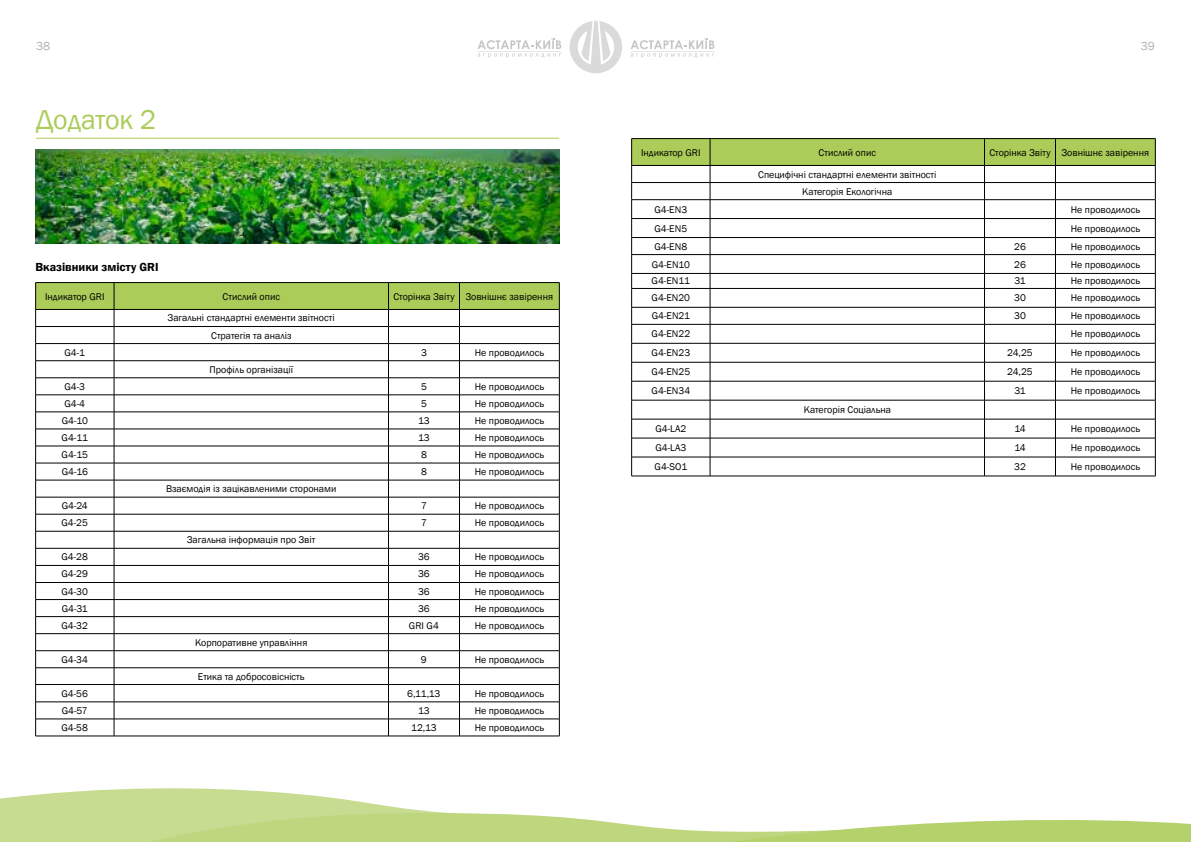
<style>
.page{position:relative;width:1191px;height:842px;background:#fff}
.page>*{position:absolute;margin:0;border:0;box-sizing:border-box;transform-origin:0 0}
.t1{font:28px "Franklin Gothic";color:#abcc58}
.t2{font:600 12px "Franklin Gothic";color:#000}
.t3{font:12px "Franklin Gothic";color:#b3b2b2}
.t4{font:10px/17px "Franklin Gothic";color:#000;text-align:center}
</style>
<div class="page">
<svg style="left:569px;top:21px;width:53px;height:52px"></svg>
<svg style="left:630px;top:38px;width:84px;height:20px"></svg>
<hr style="left:630px;top:51px;width:84px;height:1px;background:#c6c6c6">
<svg style="left:477px;top:38px;width:84px;height:20px"></svg>
<hr style="left:477px;top:51px;width:84px;height:1px;background:#c6c6c6">
<svg style="left:0;top:788px;width:1191px;height:54px"></svg>
<hr style="left:35px;top:282px;width:79px;height:1px;background:#000">
<hr style="left:114px;top:282px;width:274px;height:1px;background:#000">
<hr style="left:388px;top:282px;width:71px;height:1px;background:#000">
<hr style="left:459px;top:282px;width:100px;height:1px;background:#000">
<svg style="left:35px;top:283px;width:525px;height:453px"></svg>
<hr style="left:35px;top:736px;width:79px;height:1px;background:#000">
<hr style="left:114px;top:736px;width:274px;height:1px;background:#000">
<hr style="left:388px;top:736px;width:71px;height:1px;background:#000">
<hr style="left:459px;top:736px;width:100px;height:1px;background:#000">
<hr style="left:631px;top:138px;width:79px;height:1px;background:#000">
<hr style="left:710px;top:138px;width:274px;height:1px;background:#000">
<hr style="left:984px;top:138px;width:71px;height:1px;background:#000">
<hr style="left:1055px;top:138px;width:100px;height:1px;background:#000">
<svg style="left:631px;top:139px;width:525px;height:337px"></svg>
<hr style="left:631px;top:476px;width:79px;height:1px;background:#000">
<hr style="left:710px;top:476px;width:274px;height:1px;background:#000">
<hr style="left:984px;top:476px;width:71px;height:1px;background:#000">
<hr style="left:1055px;top:476px;width:100px;height:1px;background:#000">
<hr style="left:36px;top:138px;width:523px;height:1px;background:#abcc58">
<img style="left:36px;top:149px;width:523px;height:95px">
<p class="t3" style="left:36px;top:38px;width:16px">38</p>
<p class="t3" style="left:1140px;top:38px;width:16px">39</p>
<h1 class="t1" style="left:36px;top:102px;width:122px">Додаток 2</h1>
<p class="t2" style="left:35px;top:259px;width:124px">Вказівники змісту GRI</p>
<p class="t4" style="left:45px;top:288px;width:61px">Індикатор GRI</p>
<p class="t4" style="left:222px;top:288px;width:59px">Стислий опис</p>
<p class="t4" style="left:393px;top:288px;width:161px">Cторінка Звіту Зовнішнє завірення</p>
<p class="t4" style="left:168px;top:310px;width:168px">Загальні стандартні елементи звітності<br>Стратегія та аналіз</p>
<p class="t4" style="left:64px;top:344px;width:22px">G4-1</p>
<p class="t4" style="left:421px;top:344px;width:7px">3</p>
<p class="t4" style="left:475px;top:344px;width:71px">Не проводилось</p>
<p class="t4" style="left:209px;top:361px;width:85px">Профіль організації</p>
<p class="t4" style="left:64px;top:378px;width:22px">G4-3</p>
<p class="t4" style="left:421px;top:378px;width:7px">5</p>
<p class="t4" style="left:475px;top:378px;width:71px">Не проводилось</p>
<p class="t4" style="left:64px;top:395px;width:22px">G4-4</p>
<p class="t4" style="left:421px;top:395px;width:7px">5</p>
<p class="t4" style="left:475px;top:395px;width:71px">Не проводилось</p>
<p class="t4" style="left:62px;top:412px;width:28px">G4-10</p>
<p class="t4" style="left:418px;top:412px;width:13px">13</p>
<p class="t4" style="left:475px;top:412px;width:71px">Не проводилось</p>
<p class="t4" style="left:62px;top:429px;width:28px">G4-11</p>
<p class="t4" style="left:418px;top:429px;width:13px">13</p>
<p class="t4" style="left:475px;top:429px;width:71px">Не проводилось</p>
<p class="t4" style="left:62px;top:446px;width:28px">G4-15</p>
<p class="t4" style="left:421px;top:446px;width:7px">8</p>
<p class="t4" style="left:475px;top:446px;width:71px">Не проводилось</p>
<p class="t4" style="left:62px;top:463px;width:28px">G4-16</p>
<p class="t4" style="left:421px;top:463px;width:7px">8</p>
<p class="t4" style="left:475px;top:463px;width:71px">Не проводилось</p>
<p class="t4" style="left:166px;top:480px;width:172px">Взаємодія із зацікавленими сторонами</p>
<p class="t4" style="left:62px;top:497px;width:28px">G4-24</p>
<p class="t4" style="left:421px;top:497px;width:7px">7</p>
<p class="t4" style="left:475px;top:497px;width:71px">Не проводилось</p>
<p class="t4" style="left:61px;top:515px;width:28px">G4-25</p>
<p class="t4" style="left:421px;top:515px;width:7px">7</p>
<p class="t4" style="left:475px;top:515px;width:71px">Не проводилось</p>
<p class="t4" style="left:187px;top:532px;width:130px">Загальна інформація про Звіт</p>
<p class="t4" style="left:61px;top:549px;width:28px">G4-28</p>
<p class="t4" style="left:418px;top:549px;width:13px">36</p>
<p class="t4" style="left:475px;top:549px;width:71px">Не проводилось</p>
<p class="t4" style="left:61px;top:566px;width:28px">G4-29</p>
<p class="t4" style="left:418px;top:566px;width:13px">36</p>
<p class="t4" style="left:475px;top:566px;width:71px">Не проводилось</p>
<p class="t4" style="left:61px;top:583px;width:28px">G4-30</p>
<p class="t4" style="left:418px;top:583px;width:13px">36</p>
<p class="t4" style="left:475px;top:583px;width:71px">Не проводилось</p>
<p class="t4" style="left:62px;top:600px;width:28px">G4-31</p>
<p class="t4" style="left:418px;top:600px;width:13px">36</p>
<p class="t4" style="left:475px;top:600px;width:71px">Не проводилось</p>
<p class="t4" style="left:61px;top:617px;width:28px">G4-32</p>
<p class="t4" style="left:409px;top:617px;width:31px">GRI G4</p>
<p class="t4" style="left:475px;top:617px;width:71px">Не проводилось</p>
<p class="t4" style="left:195px;top:634px;width:114px">Корпоративне управління</p>
<p class="t4" style="left:61px;top:651px;width:28px">G4-34</p>
<p class="t4" style="left:421px;top:651px;width:7px">9</p>
<p class="t4" style="left:474px;top:651px;width:71px">Не проводилось</p>
<p class="t4" style="left:198px;top:668px;width:108px">Етика та добросовісність</p>
<p class="t4" style="left:61px;top:685px;width:28px">G4-56</p>
<p class="t4" style="left:407px;top:685px;width:35px">6,11,13</p>
<p class="t4" style="left:474px;top:685px;width:71px">Не проводилось</p>
<p class="t4" style="left:62px;top:702px;width:28px">G4-57</p>
<p class="t4" style="left:418px;top:702px;width:13px">13</p>
<p class="t4" style="left:474px;top:702px;width:71px">Не проводилось</p>
<p class="t4" style="left:61px;top:719px;width:28px">G4-58</p>
<p class="t4" style="left:411px;top:719px;width:27px">12,13</p>
<p class="t4" style="left:474px;top:719px;width:71px">Не проводилось</p>
<p class="t4" style="left:641px;top:144px;width:61px">Індикатор GRI</p>
<p class="t4" style="left:818px;top:144px;width:59px">Стислий опис</p>
<p class="t4" style="left:989px;top:144px;width:161px">Cторінка Звіту Зовнішнє завірення</p>
<p class="t4" style="left:758px;top:166px;width:180px">Специфічні стандартні елементи звітності<br>Категорія Екологічна</p>
<p class="t4" style="left:654px;top:201px;width:34px">G4-EN3</p>
<p class="t4" style="left:1070px;top:201px;width:71px">Не проводилось</p>
<p class="t4" style="left:654px;top:220px;width:34px">G4-EN5</p>
<p class="t4" style="left:1070px;top:220px;width:71px">Не проводилось</p>
<p class="t4" style="left:654px;top:238px;width:34px">G4-EN8</p>
<p class="t4" style="left:1014px;top:238px;width:13px">26</p>
<p class="t4" style="left:1070px;top:238px;width:71px">Не проводилось</p>
<p class="t4" style="left:651px;top:256px;width:40px">G4-EN10</p>
<p class="t4" style="left:1014px;top:256px;width:13px">26</p>
<p class="t4" style="left:1070px;top:256px;width:71px">Не проводилось</p>
<p class="t4" style="left:651px;top:273px;width:40px">G4-EN11</p>
<p class="t4" style="left:1014px;top:273px;width:13px">31</p>
<p class="t4" style="left:1070px;top:273px;width:71px">Не проводилось</p>
<p class="t4" style="left:651px;top:290px;width:40px">G4-EN20</p>
<p class="t4" style="left:1014px;top:290px;width:13px">30</p>
<p class="t4" style="left:1070px;top:290px;width:71px">Не проводилось</p>
<p class="t4" style="left:652px;top:308px;width:40px">G4-EN21</p>
<p class="t4" style="left:1014px;top:308px;width:13px">30</p>
<p class="t4" style="left:1070px;top:308px;width:71px">Не проводилось</p>
<p class="t4" style="left:651px;top:326px;width:40px">G4-EN22</p>
<p class="t4" style="left:1070px;top:326px;width:71px">Не проводилось</p>
<p class="t4" style="left:651px;top:345px;width:40px">G4-EN23</p>
<p class="t4" style="left:1007px;top:345px;width:27px">24,25</p>
<p class="t4" style="left:1070px;top:345px;width:71px">Не проводилось</p>
<p class="t4" style="left:651px;top:364px;width:40px">G4-EN25</p>
<p class="t4" style="left:1007px;top:364px;width:27px">24,25</p>
<p class="t4" style="left:1070px;top:364px;width:71px">Не проводилось</p>
<p class="t4" style="left:651px;top:383px;width:40px">G4-EN34</p>
<p class="t4" style="left:1014px;top:383px;width:13px">31</p>
<p class="t4" style="left:1070px;top:383px;width:71px">Не проводилось</p>
<p class="t4" style="left:803px;top:401px;width:89px">Категорія Соціальна</p>
<p class="t4" style="left:655px;top:420px;width:32px">G4-LA2</p>
<p class="t4" style="left:1014px;top:420px;width:13px">14</p>
<p class="t4" style="left:1070px;top:420px;width:71px">Не проводилось</p>
<p class="t4" style="left:655px;top:439px;width:32px">G4-LA3</p>
<p class="t4" style="left:1014px;top:439px;width:13px">14</p>
<p class="t4" style="left:1070px;top:439px;width:71px">Не проводилось</p>
<p class="t4" style="left:654px;top:458px;width:34px">G4-SO1</p>
<p class="t4" style="left:1014px;top:458px;width:13px">32</p>
<p class="t4" style="left:1070px;top:458px;width:71px">Не проводилось</p>
</div>
